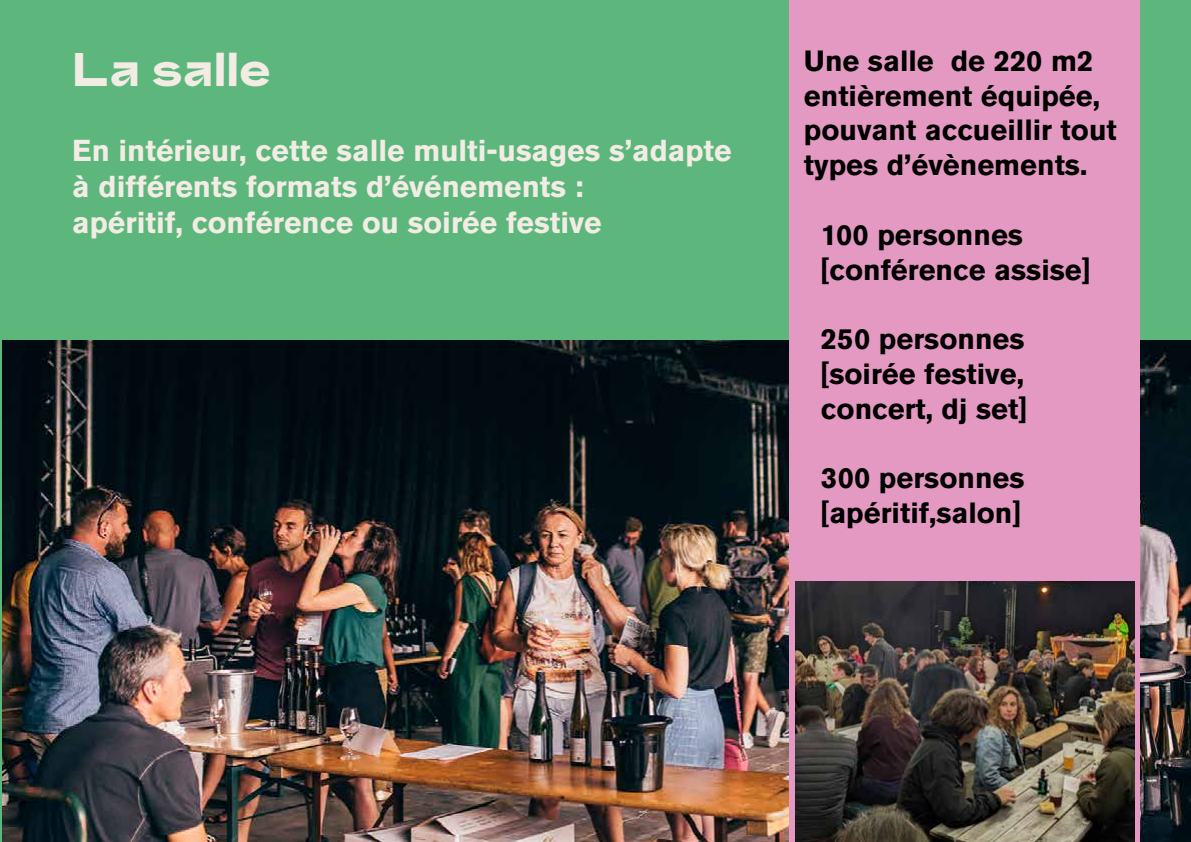
<style>
.page{position:relative;width:1191px;height:842px;background:#5db77c}
.page>*{position:absolute;margin:0;border:0;box-sizing:border-box;transform-origin:0 0}
.t1{font:700 48px "Trash";color:#f3ece5}
.t2{font:700 30px/36px "Akzidenz Grotesk Pro";color:#f3ece5}
.t3{font:700 29px/34.8px "Akzidenz Grotesk Pro";color:#000}
</style>
<div class="page">
<img style="left:3px;top:340px;width:1188px;height:502px">
<div style="left:789px;top:0;width:351px;height:842px;background:#e499c2"></div>
<img style="left:795px;top:581px;width:339px;height:261px">
<h1 class="t1" style="left:72px;top:40px;width:201px">La salle</h1>
<p class="t2" style="left:72px;top:132px;width:661px">En intérieur, cette salle multi-usages s’adapte à différents formats d’événements :<br>apéritif, conférence ou soirée festive</p>
<p class="t3" style="left:804px;top:43px;width:314px">Une salle de 220 m2 entièrement équipée, pouvant accueillir tout types d’évènements.</p>
<p class="t3" style="left:821px;top:217px;width:271px">100 personnes [conférence assise]</p>
<p class="t3" style="left:821px;top:321px;width:207px;text-align:justify">250 personnes [soirée festive, concert, dj set]</p>
<p class="t3" style="left:821px;top:460px;width:205px">300 personnes [apéritif,salon]</p>
</div>
